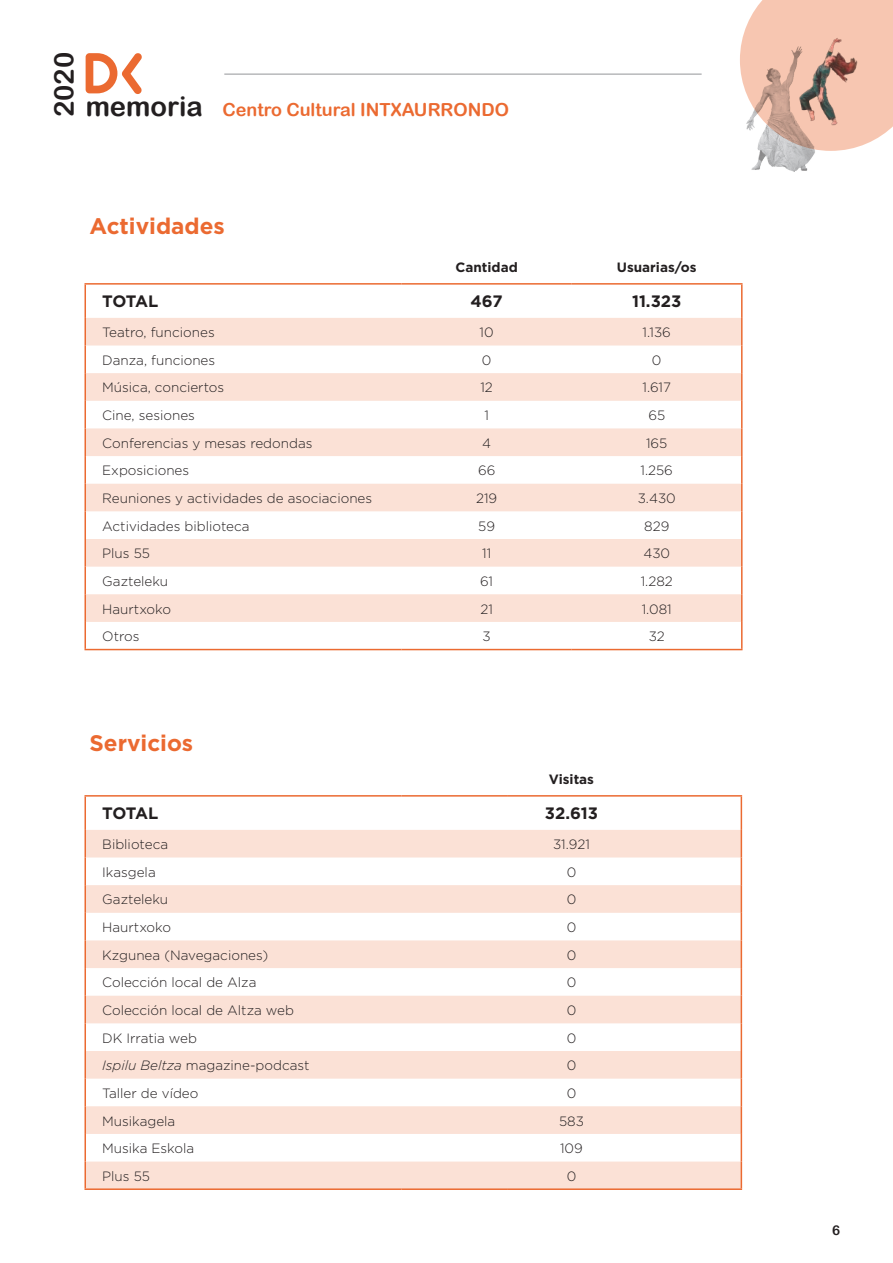
<style>
.page{position:relative;width:893px;height:1263px;background:#fff}
.page>*{position:absolute;margin:0;border:0;box-sizing:border-box;transform-origin:0 0}
.t1{font:27.45px "Arial Rounded MT Bold";color:#231f20}
.t2{font:700 22.5px "Gotham";color:#eb6a31}
.t3{font:18px "Arial Rounded MT Bold";color:#eb6a31}
.t4{font:700 16.5px "Gotham";letter-spacing:-.005em;color:#231f20}
.t5{font:300 13.5px "Gotham";color:#231f20}
.t6{font:700 13.5px "Gotham";color:#231f20}
.t7{font:13.5px "Arial Rounded MT Bold";color:#231f20}
.s1{font-size:27.45px;color:#231f20}
.s2{font-style:italic}
</style>
<div class="page">
<svg style="left:742px;top:0;width:151px;height:151px;background:#f7cbb8"></svg>
<svg style="left:86px;top:53px;width:56px;height:41px"></svg>
<hr style="left:224px;top:74px;width:478px;height:1px;background:#939598">
<img style="left:740px;top:38px;width:79px;height:134px">
<img style="left:779px;top:19px;width:80px;height:112px">
<svg style="left:86px;top:318px;width:655px;height:304px;fill:#fbe1d6"></svg>
<hr style="left:402px;top:283px;width:170px;height:2px;background:#eb6a31">
<hr style="left:572px;top:283px;width:171px;height:2px;background:#eb6a31">
<hr style="left:741px;top:285px;width:1px;height:33px;background:#eb6a31">
<hr style="left:402px;top:649px;width:170px;height:1px;background:#eb6a31">
<svg style="left:741px;top:318px;width:1px;height:331px"></svg>
<hr style="left:572px;top:649px;width:171px;height:1px;background:#eb6a31">
<hr style="left:84px;top:285px;width:2px;height:33px;background:#eb6a31">
<hr style="left:84px;top:283px;width:318px;height:2px;background:#eb6a31">
<hr style="left:84px;top:318px;width:2px;height:27px;background:#eb6a31">
<hr style="left:84px;top:345px;width:2px;height:28px;background:#eb6a31">
<hr style="left:84px;top:373px;width:2px;height:28px;background:#eb6a31">
<hr style="left:84px;top:401px;width:2px;height:27px;background:#eb6a31">
<hr style="left:84px;top:428px;width:2px;height:28px;background:#eb6a31">
<hr style="left:84px;top:456px;width:2px;height:28px;background:#eb6a31">
<hr style="left:84px;top:484px;width:2px;height:27px;background:#eb6a31">
<hr style="left:84px;top:511px;width:2px;height:28px;background:#eb6a31">
<hr style="left:84px;top:539px;width:2px;height:28px;background:#eb6a31">
<hr style="left:84px;top:567px;width:2px;height:27px;background:#eb6a31">
<hr style="left:84px;top:594px;width:2px;height:28px;background:#eb6a31">
<hr style="left:84px;top:622px;width:2px;height:27px;background:#eb6a31">
<hr style="left:84px;top:649px;width:318px;height:1px;background:#eb6a31">
<svg style="left:86px;top:830px;width:655px;height:358px;fill:#fbe1d6"></svg>
<hr style="left:402px;top:795px;width:106px;height:2px;background:#eb6a31">
<hr style="left:508px;top:795px;width:234px;height:2px;background:#eb6a31">
<hr style="left:741px;top:797px;width:1px;height:33px;background:#eb6a31">
<hr style="left:402px;top:1188px;width:106px;height:2px;background:#eb6a31">
<hr style="left:508px;top:1188px;width:234px;height:2px;background:#eb6a31">
<svg style="left:741px;top:830px;width:1px;height:358px"></svg>
<hr style="left:84px;top:797px;width:2px;height:33px;background:#eb6a31">
<hr style="left:84px;top:795px;width:318px;height:2px;background:#eb6a31">
<hr style="left:84px;top:830px;width:2px;height:27px;background:#eb6a31">
<hr style="left:84px;top:857px;width:2px;height:28px;background:#eb6a31">
<hr style="left:84px;top:885px;width:2px;height:28px;background:#eb6a31">
<hr style="left:84px;top:913px;width:2px;height:27px;background:#eb6a31">
<hr style="left:84px;top:940px;width:2px;height:28px;background:#eb6a31">
<hr style="left:84px;top:968px;width:2px;height:28px;background:#eb6a31">
<hr style="left:84px;top:996px;width:2px;height:27px;background:#eb6a31">
<hr style="left:84px;top:1023px;width:2px;height:28px;background:#eb6a31">
<hr style="left:84px;top:1051px;width:2px;height:28px;background:#eb6a31">
<hr style="left:84px;top:1079px;width:2px;height:27px;background:#eb6a31">
<hr style="left:84px;top:1106px;width:2px;height:28px;background:#eb6a31">
<hr style="left:84px;top:1134px;width:2px;height:27px;background:#eb6a31">
<hr style="left:84px;top:1161px;width:2px;height:27px;background:#eb6a31">
<hr style="left:84px;top:1188px;width:318px;height:2px;background:#eb6a31">
<h1 class="t1" style="left:48px;top:117px;width:67px;rotate:-90deg">2020</h1>
<h3 class="t3" style="left:86px;top:99px;width:425px"><span class="s1">memoria</span> Centro Cultural INTXAURRONDO</h3>
<h2 class="t2" style="left:89px;top:211px;width:137px">Actividades</h2>
<p class="t6" style="left:456px;top:258px;width:64px">Cantidad</p>
<p class="t6" style="left:617px;top:258px;width:81px">Usuarias/os</p>
<p class="t4" style="left:102px;top:291px;width:58px">TOTAL</p>
<p class="t4" style="left:471px;top:291px;width:34px">467</p>
<p class="t4" style="left:632px;top:291px;width:51px">11.323</p>
<p class="t5" style="left:102px;top:324px;width:114px">Teatro, funciones</p>
<p class="t5" style="left:480px;top:324px;width:16px">10</p>
<p class="t5" style="left:643px;top:324px;width:30px">1.136</p>
<p class="t5" style="left:102px;top:351px;width:114px">Danza, funciones</p>
<p class="t5" style="left:482px;top:351px;width:11px">0</p>
<p class="t5" style="left:652px;top:351px;width:11px">0</p>
<p class="t5" style="left:102px;top:379px;width:123px">Música, conciertos</p>
<p class="t5" style="left:480px;top:379px;width:14px">12</p>
<p class="t5" style="left:642px;top:379px;width:30px">1.617</p>
<p class="t5" style="left:102px;top:407px;width:94px">Cine, sesiones</p>
<p class="t5" style="left:484px;top:407px;width:6px">1</p>
<p class="t5" style="left:648px;top:407px;width:18px">65</p>
<p class="t5" style="left:102px;top:434px;width:212px">Conferencias y mesas redondas</p>
<p class="t5" style="left:482px;top:434px;width:10px">4</p>
<p class="t5" style="left:646px;top:434px;width:23px">165</p>
<p class="t5" style="left:102px;top:462px;width:88px">Exposiciones</p>
<p class="t5" style="left:478px;top:462px;width:19px">66</p>
<p class="t5" style="left:640px;top:462px;width:34px">1.256</p>
<p class="t5" style="left:102px;top:490px;width:271px">Reuniones y actividades de asociaciones</p>
<p class="t5" style="left:476px;top:490px;width:23px">219</p>
<p class="t5" style="left:638px;top:490px;width:40px">3.430</p>
<p class="t5" style="left:102px;top:517px;width:149px">Actividades biblioteca</p>
<p class="t5" style="left:478px;top:517px;width:18px">59</p>
<p class="t5" style="left:644px;top:517px;width:27px">829</p>
<p class="t5" style="left:102px;top:545px;width:49px">Plus 55</p>
<p class="t5" style="left:482px;top:545px;width:11px">11</p>
<p class="t5" style="left:643px;top:545px;width:28px">430</p>
<p class="t5" style="left:102px;top:572px;width:67px">Gazteleku</p>
<p class="t5" style="left:480px;top:572px;width:14px">61</p>
<p class="t5" style="left:641px;top:572px;width:34px">1.282</p>
<p class="t5" style="left:102px;top:600px;width:70px">Haurtxoko</p>
<p class="t5" style="left:480px;top:600px;width:14px">21</p>
<p class="t5" style="left:642px;top:600px;width:31px">1.081</p>
<p class="t5" style="left:102px;top:628px;width:39px">Otros</p>
<p class="t5" style="left:483px;top:628px;width:10px">3</p>
<p class="t5" style="left:649px;top:628px;width:18px">32</p>
<h2 class="t2" style="left:89px;top:728px;width:105px">Servicios</h2>
<p class="t6" style="left:549px;top:770px;width:47px">Visitas</p>
<p class="t4" style="left:102px;top:803px;width:58px">TOTAL</p>
<p class="t4" style="left:545px;top:803px;width:55px">32.613</p>
<p class="t5" style="left:102px;top:836px;width:67px">Biblioteca</p>
<p class="t5" style="left:553px;top:836px;width:38px">31.921</p>
<p class="t5" style="left:102px;top:863px;width:55px">Ikasgela</p>
<p class="t5" style="left:567px;top:863px;width:11px">0</p>
<p class="t5" style="left:102px;top:891px;width:67px">Gazteleku</p>
<p class="t5" style="left:567px;top:891px;width:11px">0</p>
<p class="t5" style="left:102px;top:919px;width:70px">Haurtxoko</p>
<p class="t5" style="left:567px;top:919px;width:11px">0</p>
<p class="t5" style="left:102px;top:946px;width:168px">Kzgunea (Navegaciones)</p>
<p class="t5" style="left:567px;top:946px;width:11px">0</p>
<p class="t5" style="left:102px;top:974px;width:156px">Colección local de Alza</p>
<p class="t5" style="left:567px;top:974px;width:11px">0</p>
<p class="t5" style="left:102px;top:1002px;width:193px">Colección local de Altza web</p>
<p class="t5" style="left:567px;top:1002px;width:11px">0</p>
<p class="t5" style="left:102px;top:1029px;width:96px">DK Irratia web</p>
<p class="t5" style="left:567px;top:1029px;width:11px">0</p>
<p class="t5" style="left:102px;top:1057px;width:209px"><span class="s2">Ispilu Beltza</span> magazine-podcast</p>
<p class="t5" style="left:567px;top:1057px;width:11px">0</p>
<p class="t5" style="left:102px;top:1084px;width:98px">Taller de vídeo</p>
<p class="t5" style="left:567px;top:1084px;width:11px">0</p>
<p class="t5" style="left:102px;top:1112px;width:75px">Musikagela</p>
<p class="t5" style="left:559px;top:1112px;width:26px">583</p>
<p class="t5" style="left:102px;top:1140px;width:94px">Musika Eskola</p>
<p class="t5" style="left:560px;top:1140px;width:24px">109</p>
<p class="t5" style="left:102px;top:1167px;width:49px">Plus 55</p>
<p class="t5" style="left:567px;top:1167px;width:11px">0</p>
<p class="t7" style="left:832px;top:1222px;width:10px">6</p>
</div>
